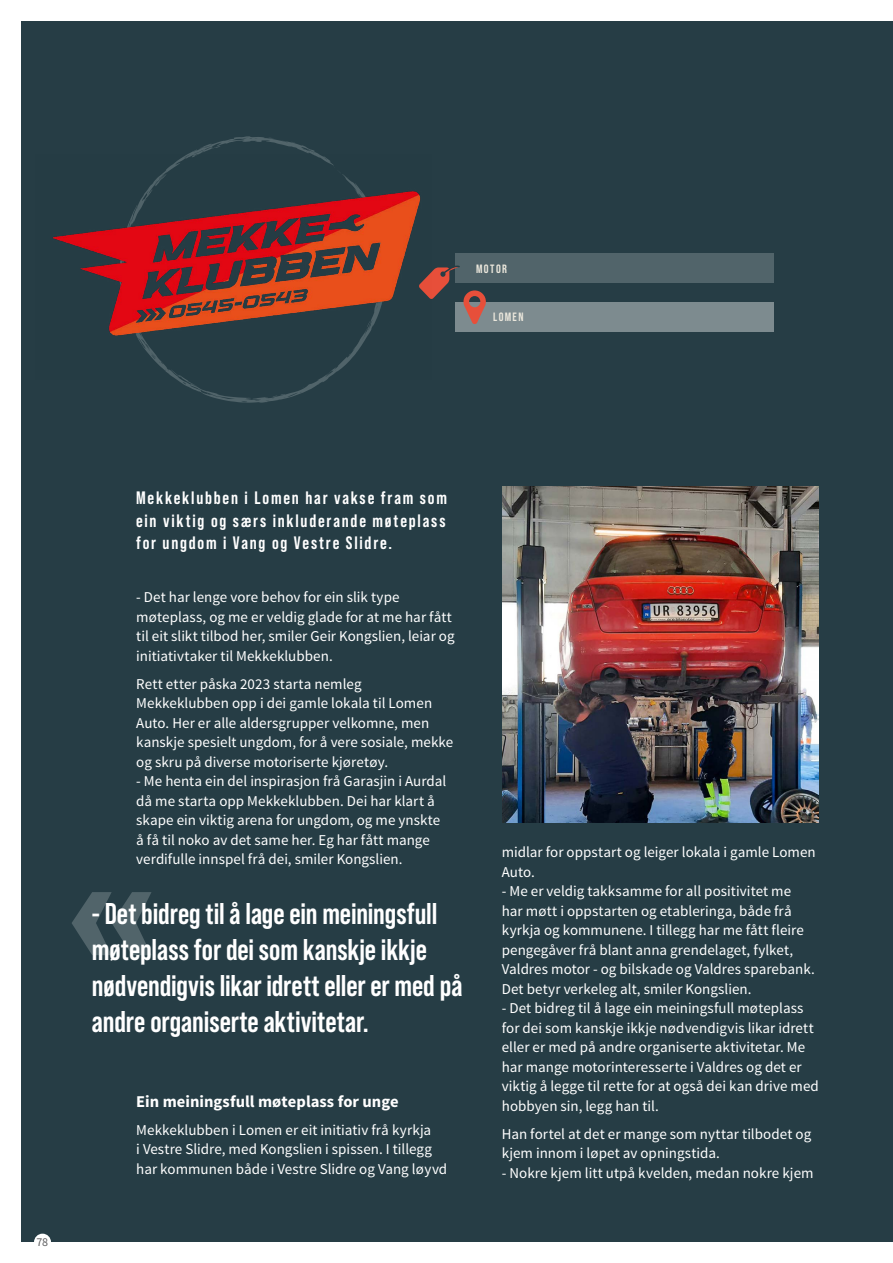
<style>
.page{position:relative;width:893px;height:1263px;background:#fff}
.page>*{position:absolute;margin:0;border:0;box-sizing:border-box;transform-origin:0 0}
.t1{font:700 30px/36px "Bebas Neue Pro";letter-spacing:-.005em;color:#fff}
.t2{font:700 18px/22.5px "Bebas Neue Pro";letter-spacing:.1em;color:#fff;text-align:justify}
.t3{font:700 16.5px "Source Sans Pro";color:#fff}
.t4{font:15px/19.5px "Source Sans Pro";letter-spacing:.005em;color:#fff}
.t5{font:12px "Bebas Neue";letter-spacing:.115em;color:#ebe7dc}
.t6{font:12px "Source Sans Pro";color:#5d5d5f}
</style>
<div class="page">
<div style="left:21px;top:21px;width:872px;height:1221px;background:#263d45"></div>
<svg style="left:178px;top:136px;width:148px;height:267px"></svg>
<div style="left:455px;top:254px;width:319px;height:29px;background:#51646a"></div>
<div style="left:455px;top:302px;width:319px;height:30px;background:#7d8b8f"></div>
<svg style="left:432px;top:265px;width:54px;height:59px"></svg>
<div style="left:34px;top:1233px;width:17px;height:18px;background:#fff;border-radius:50%"></div>
<img style="left:53px;top:155px;width:379px;height:225px">
<svg style="left:72px;top:892px;width:80px;height:63px"></svg>
<img style="left:502px;top:486px;width:317px;height:337px">
<p class="t5" style="left:476px;top:262px;width:32px">MOTOR</p>
<p class="t5" style="left:493px;top:310px;width:32px">LOMEN</p>
<p class="t6" style="left:36px;top:1235px;width:13px">78</p>
<p class="t2" style="left:136px;top:486px;width:312px">Mekkeklubben i Lomen har vakse fram som ein viktig og særs inkluderande møteplass for ungdom i Vang og Vestre Slidre.</p>
<p class="t4" style="left:136px;top:588px;width:320px">- Det har lenge vore behov for ein slik type møteplass, og me er veldig glade for at me har fått til eit slikt tilbod her, smiler Geir Kongslien, leiar og initiativtaker til Mekkeklubben.</p>
<p class="t4" style="left:136px;top:674px;width:319px">Rett etter påska 2023 starta nemleg Mekkeklubben opp i dei gamle lokala til Lomen Auto. Her er alle aldersgrupper velkomne, men kanskje spesielt ungdom, for å vere sosiale, mekke og skru på diverse motoriserte kjøretøy.</p>
<p class="t4" style="left:136px;top:772px;width:312px">- Me henta ein del inspirasjon frå Garasjin i Aurdal då me starta opp Mekkeklubben. Dei har klart å skape ein viktig arena for ungdom, og me ynskte å få til noko av det same her. Eg har fått mange verdifulle innspel frå dei, smiler Kongslien.</p>
<h1 class="t1" style="left:92px;top:896px;width:372px">- Det bidreg til å lage ein meiningsfull møteplass for dei som kanskje ikkje nødvendigvis likar idrett eller er med på andre organiserte aktivitetar.</h1>
<p class="t3" style="left:136px;top:1091px;width:264px">Ein meiningsfull møteplass for unge</p>
<p class="t4" style="left:136px;top:1120px;width:312px">Mekkeklubben i Lomen er eit initiativ frå kyrkja<br>i Vestre Slidre, med Kongslien i spissen. I tillegg har kommunen både i Vestre Slidre og Vang løyvd</p>
<p class="t4" style="left:502px;top:843px;width:316px">midlar for oppstart og leiger lokala i gamle Lomen<br>Auto.</p>
<p class="t4" style="left:502px;top:882px;width:314px">- Me er veldig takksamme for all positivitet me har møtt i oppstarten og etableringa, både frå kyrkja og kommunene. I tillegg har me fått fleire pengegåver frå blant anna grendelaget, fylket, Valdres motor - og bilskade og Valdres sparebank.<br>Det betyr verkeleg alt, smiler Kongslien.</p>
<p class="t4" style="left:502px;top:999px;width:319px">- Det bidreg til å lage ein meiningsfull møteplass for dei som kanskje ikkje nødvendigvis likar idrett eller er med på andre organiserte aktivitetar. Me har mange motorinteresserte i Valdres og det er viktig å legge til rette for at også dei kan drive med hobbyen sin, legg han til.</p>
<p class="t4" style="left:502px;top:1124px;width:311px">Han fortel at det er mange som nyttar tilbodet og kjem innom i løpet av opningstida.</p>
<p class="t4" style="left:502px;top:1163px;width:313px">- Nokre kjem litt utpå kvelden, medan nokre kjem</p>
</div>
